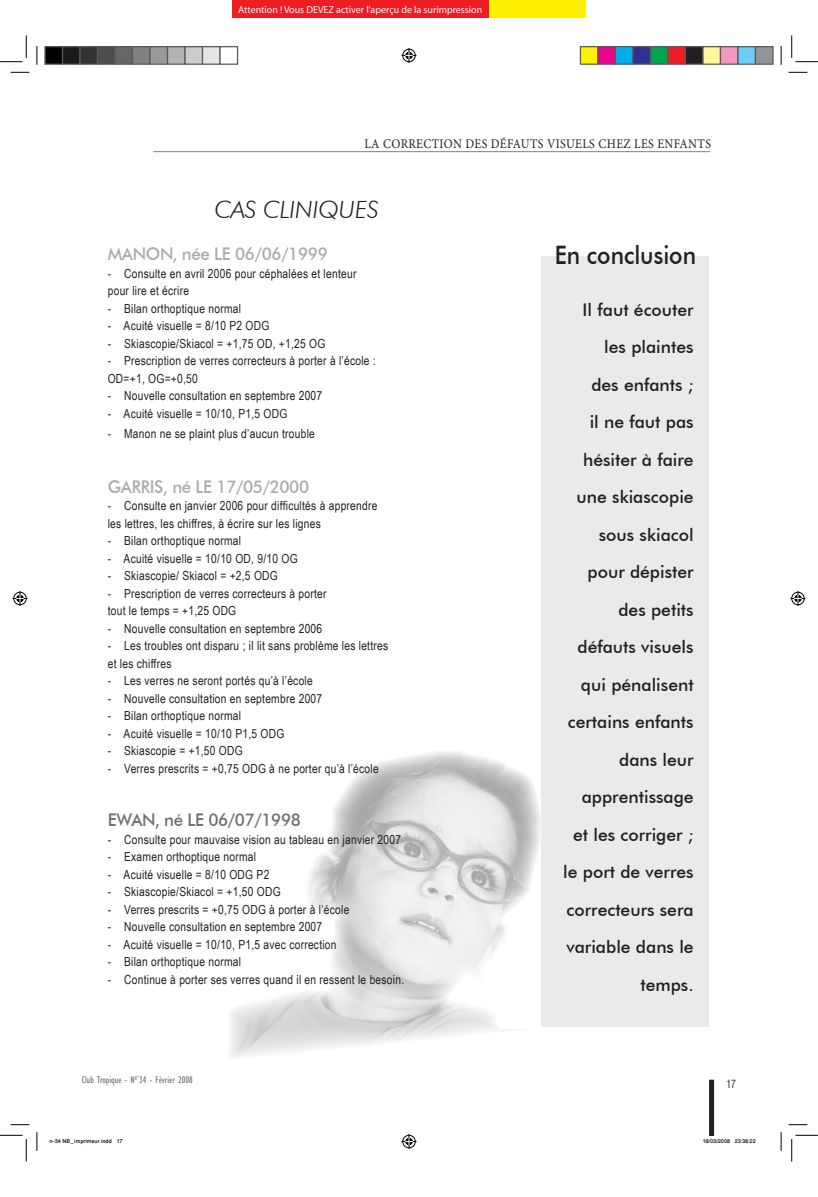
<style>
.page{position:relative;width:818px;height:1197px;background:#fff}
.page>*{position:absolute;margin:0;border:0;box-sizing:border-box;transform-origin:0 0}
.t1{font:500 25.38px "Futura BT";color:#231f20;scale:.89 1}
.t2{font:italic 300 23.75px "Futura BT";color:#231f20}
.t3{font:500 17.5px/37.5px "Futura BT";color:#231f20;text-align:right}
.t4{font:500 17.5px "Futura BT";letter-spacing:-.02em;color:#aaabaf;scale:.96 1}
.t5{font:500 17.5px "Futura BT";letter-spacing:-.02em;color:#6f7073;scale:.96 1}
.t6{font:13.25px "Minion Pro";letter-spacing:.03em;color:#231f20;scale:.91 1}
.t7{font:12.5px/17.5px "Arial Narrow";letter-spacing:.02em;color:#231f20}
.t8{font:12.5px "Helvetica Condensed Light Li";color:#231f20}
.t9{font:10px "Myriad";color:#fff}
.t10{font:condensed 10px "Gill Sans";color:#727477}
.t11{font:500 7.5px "Win Soft Pro";color:#000}
</style>
<div class="page">
<div style="left:154px;top:151px;width:556px;height:1px;border:1px solid #939598"></div>
<div style="left:542px;top:257px;width:167px;height:770px;background:#e9eaeb"></div>
<img style="left:309px;top:750px;width:233px;height:171px">
<svg style="left:11px;top:72px;width:18px;height:1px"></svg>
<svg style="left:788px;top:72px;width:19px;height:1px"></svg>
<svg style="left:11px;top:1124px;width:18px;height:1px"></svg>
<svg style="left:788px;top:1124px;width:19px;height:1px"></svg>
<svg style="left:36px;top:46px;width:2px;height:19px"></svg>
<svg style="left:36px;top:1132px;width:2px;height:19px"></svg>
<svg style="left:780px;top:46px;width:2px;height:19px"></svg>
<svg style="left:780px;top:1132px;width:2px;height:19px"></svg>
<svg style="left:0;top:35px;width:27px;height:27px"></svg>
<svg style="left:0;top:1135px;width:27px;height:27px"></svg>
<svg style="left:791px;top:35px;width:27px;height:27px"></svg>
<svg style="left:791px;top:1135px;width:27px;height:27px"></svg>
<svg style="left:401px;top:48px;width:15px;height:15px"></svg>
<svg style="left:401px;top:1134px;width:15px;height:15px"></svg>
<svg style="left:13px;top:591px;width:15px;height:15px"></svg>
<svg style="left:790px;top:591px;width:15px;height:15px"></svg>
<div style="left:45px;top:47px;width:18px;height:17px;background:#000"></div>
<div style="left:44px;top:46px;width:19px;height:19px;border:1px solid #595959"></div>
<div style="left:63px;top:47px;width:17px;height:17px;background:#1a1a1a"></div>
<div style="left:62px;top:46px;width:19px;height:19px;border:1px solid #595959"></div>
<div style="left:80px;top:47px;width:18px;height:17px;background:#333"></div>
<div style="left:79px;top:46px;width:19px;height:19px;border:1px solid #595959"></div>
<div style="left:98px;top:47px;width:17px;height:17px;background:#4d4d4d"></div>
<div style="left:97px;top:46px;width:19px;height:19px;border:1px solid #595959"></div>
<div style="left:115px;top:47px;width:18px;height:17px;background:#666"></div>
<div style="left:114px;top:46px;width:19px;height:19px;border:1px solid #595959"></div>
<div style="left:133px;top:47px;width:17px;height:17px;background:#808080"></div>
<div style="left:132px;top:46px;width:19px;height:19px;border:1px solid #595959"></div>
<div style="left:150px;top:47px;width:18px;height:17px;background:#999"></div>
<div style="left:149px;top:46px;width:19px;height:19px;border:1px solid #595959"></div>
<div style="left:168px;top:47px;width:17px;height:17px;background:#b3b3b3"></div>
<div style="left:167px;top:46px;width:19px;height:19px;border:1px solid #595959"></div>
<div style="left:185px;top:47px;width:18px;height:17px;background:#ccc"></div>
<div style="left:184px;top:46px;width:19px;height:19px;border:1px solid #595959"></div>
<div style="left:203px;top:47px;width:17px;height:17px;background:#e6e6e6"></div>
<div style="left:202px;top:46px;width:19px;height:19px;border:1px solid #595959"></div>
<div style="left:219px;top:46px;width:19px;height:19px;border:1px solid #595959"></div>
<div style="left:580px;top:47px;width:18px;height:17px;background:#fff101"></div>
<div style="left:580px;top:46px;width:18px;height:19px;border:1px solid #595959"></div>
<div style="left:598px;top:47px;width:17px;height:17px;background:#ed028c"></div>
<div style="left:597px;top:46px;width:19px;height:19px;border:1px solid #595959"></div>
<div style="left:615px;top:47px;width:18px;height:17px;background:#00aeef"></div>
<div style="left:615px;top:46px;width:18px;height:19px;border:1px solid #595959"></div>
<div style="left:633px;top:47px;width:17px;height:17px;background:#2e3092"></div>
<div style="left:632px;top:46px;width:19px;height:19px;border:1px solid #595959"></div>
<div style="left:650px;top:47px;width:18px;height:17px;background:#00a54f"></div>
<div style="left:650px;top:46px;width:18px;height:19px;border:1px solid #595959"></div>
<div style="left:668px;top:47px;width:17px;height:17px;background:#ee1d23"></div>
<div style="left:667px;top:46px;width:19px;height:19px;border:1px solid #595959"></div>
<div style="left:685px;top:47px;width:18px;height:17px;background:#231f20"></div>
<div style="left:685px;top:46px;width:18px;height:19px;border:1px solid #595959"></div>
<div style="left:703px;top:47px;width:17px;height:17px;background:#fff79a"></div>
<div style="left:702px;top:46px;width:19px;height:19px;border:1px solid #595959"></div>
<div style="left:720px;top:47px;width:18px;height:17px;background:#f499c2"></div>
<div style="left:720px;top:46px;width:18px;height:19px;border:1px solid #595959"></div>
<div style="left:738px;top:47px;width:17px;height:17px;background:#6bcff6"></div>
<div style="left:737px;top:46px;width:19px;height:19px;border:1px solid #595959"></div>
<div style="left:755px;top:47px;width:18px;height:17px;background:#939598"></div>
<div style="left:755px;top:46px;width:18px;height:19px;border:1px solid #595959"></div>
<svg style="left:709px;top:1080px;width:6px;height:56px"></svg>
<div style="left:232px;top:0;width:258px;height:18px;background:#ee1d23"></div>
<div style="left:490px;top:0;width:96px;height:18px;background:#fff101"></div>
<p class="t9" style="left:238px;top:5px;width:246px">Attention ! Vous DEVEZ activer l'aperçu de la surimpression</p>
<p class="t6" style="left:364px;top:135px;width:382px">LA CORRECTION DES DÉFAUTS VISUELS CHEZ LES ENFANTS</p>
<h2 class="t2" style="left:215px;top:195px;width:166px">CAS CLINIQUES</h2>
<h3 class="t4" style="left:108px;top:244px;width:41px">MANON</h3>
<h3 class="t4" style="left:172px;top:244px;width:163px">, née LE 06/06/1999</h3>
<p class="t7" style="left:108px;top:264px;width:250px">- Consulte en avril 2006 pour céphalées et lenteur pour lire et écrire</p>
<p class="t7" style="left:108px;top:299px;width:135px">- Bilan orthoptique normal</p>
<p class="t7" style="left:108px;top:317px;width:163px">- Acuité visuelle = 8/10 P2 ODG</p>
<p class="t7" style="left:108px;top:334px;width:219px">- Skiascopie/Skiacol = +1,75 OD, +1,25 OG</p>
<p class="t7" style="left:108px;top:352px;width:270px">- Prescription de verres correcteurs à porter à l’école :<br>OD=+1, OG=+0,50</p>
<p class="t7" style="left:108px;top:387px;width:216px">- Nouvelle consultation en septembre 2007</p>
<p class="t7" style="left:108px;top:404px;width:181px">- Acuité visuelle = 10/10, P1,5 ODG</p>
<p class="t7" style="left:108px;top:425px;width:209px">- Manon ne se plaint plus d’aucun trouble</p>
<h3 class="t4" style="left:108px;top:476px;width:211px">GARRIS, né LE 17/05/2000</h3>
<p class="t7" style="left:108px;top:497px;width:271px">- Consulte en janvier 2006 pour difficultés à apprendre les lettres, les chiffres, à écrire sur les lignes</p>
<p class="t7" style="left:108px;top:532px;width:135px">- Bilan orthoptique normal</p>
<p class="t7" style="left:108px;top:549px;width:191px">- Acuité visuelle = 10/10 OD, 9/10 OG</p>
<p class="t7" style="left:108px;top:567px;width:172px">- Skiascopie/ Skiacol = +2,5 ODG</p>
<p class="t7" style="left:108px;top:584px;width:220px">- Prescription de verres correcteurs à porter tout le temps = +1,25 ODG</p>
<p class="t7" style="left:108px;top:619px;width:216px">- Nouvelle consultation en septembre 2006</p>
<p class="t7" style="left:108px;top:637px;width:282px">- Les troubles ont disparu ; il lit sans problème les lettres et les chiffres</p>
<p class="t7" style="left:108px;top:672px;width:207px">- Les verres ne seront portés qu’à l’école</p>
<p class="t7" style="left:108px;top:689px;width:216px">- Nouvelle consultation en septembre 2007</p>
<p class="t7" style="left:108px;top:707px;width:135px">- Bilan orthoptique normal</p>
<p class="t7" style="left:108px;top:724px;width:178px">- Acuité visuelle = 10/10 P1,5 ODG</p>
<p class="t7" style="left:108px;top:742px;width:137px">- Skiascopie = +1,50 ODG</p>
<p class="t7" style="left:108px;top:759px;width:272px">- Verres prescrits = +0,75 ODG à ne porter qu’à l’école</p>
<h3 class="t5" style="left:108px;top:809px;width:203px">EWAN, né LE 06/07/1998</h3>
<p class="t7" style="left:108px;top:830px;width:295px">- Consulte pour mauvaise vision au tableau en janvier 2007</p>
<p class="t7" style="left:108px;top:847px;width:150px">- Examen orthoptique normal</p>
<p class="t7" style="left:108px;top:865px;width:163px">- Acuité visuelle = 8/10 ODG P2</p>
<p class="t7" style="left:108px;top:882px;width:174px">- Skiascopie/Skiacol = +1,50 ODG</p>
<p class="t7" style="left:108px;top:900px;width:243px">- Verres prescrits = +0,75 ODG à porter à l’école</p>
<p class="t7" style="left:108px;top:917px;width:216px">- Nouvelle consultation en septembre 2007</p>
<p class="t7" style="left:108px;top:935px;width:230px">- Acuité visuelle = 10/10, P1,5 avec correction</p>
<p class="t7" style="left:108px;top:952px;width:135px">- Bilan orthoptique normal</p>
<p class="t7" style="left:108px;top:970px;width:298px">- Continue à porter ses verres quand il en ressent le besoin.</p>
<p class="t10" style="left:82px;top:1074px;width:112px">Club Tropique - N<sup>0°</sup>34 - Février 2008</p>
<h1 class="t1" style="left:555px;top:239px;width:160px">En conclusion</h1>
<p class="t3" style="left:563px;top:291px;width:132px">I l faut écouter les plaintes<br>des enfants ;<br>il ne faut pas hésiter à faire une skiascopie sous skiacol pour dépister des petits défauts visuels qui pénalisent certains enfants dans leur apprentissage et les corriger ; le port de verres correcteurs sera variable dans le temps.</p>
<p class="t8" style="left:726px;top:1080px;width:10px">17</p>
<p class="t11" style="left:49px;top:1136px;width:75px">n-34 NB_imprimeur.indd 17</p>
<p class="t11" style="left:702px;top:1136px;width:55px">18/03/2008 23:38:22</p>
</div>
